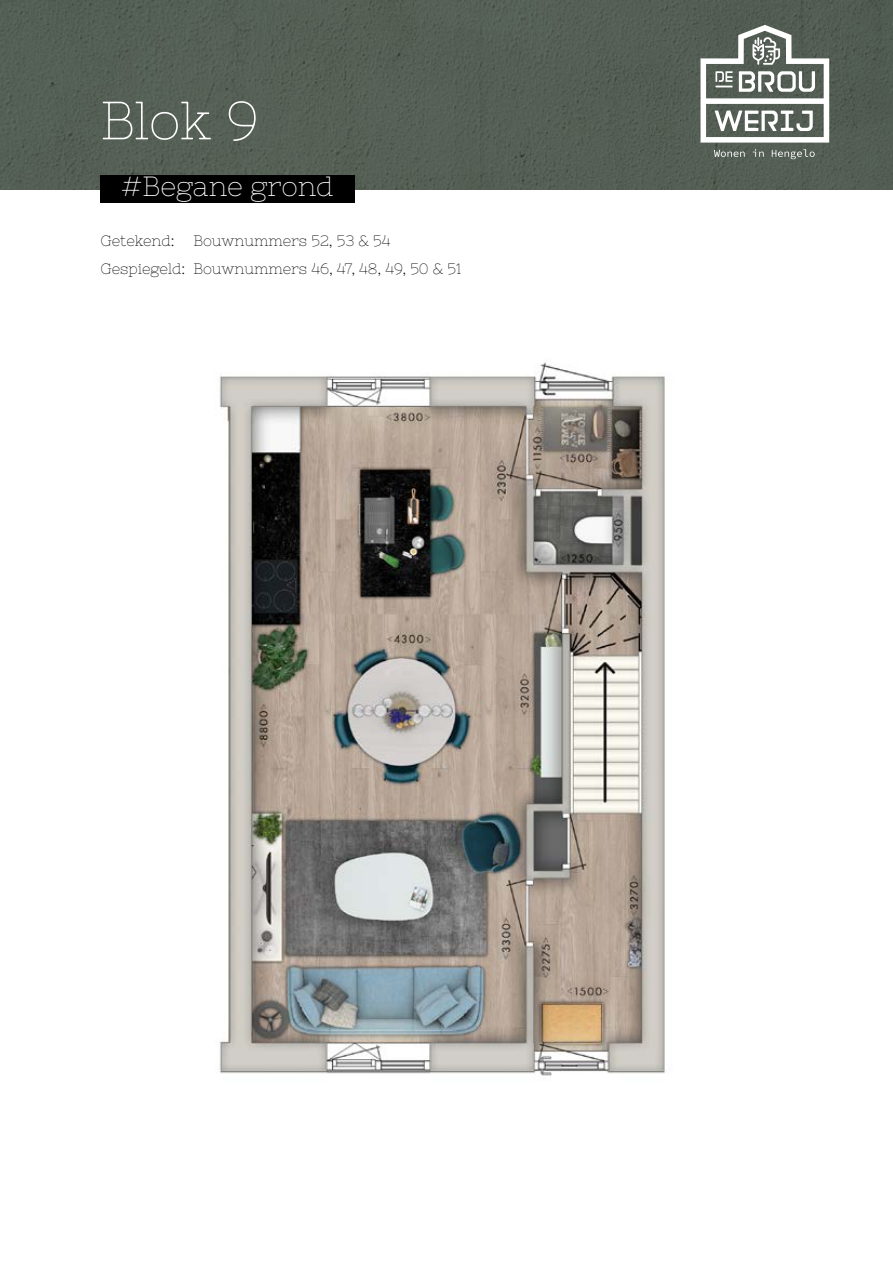
<style>
.page{position:relative;width:893px;height:1263px;background:#fff}
.page>*{position:absolute;margin:0;border:0;box-sizing:border-box;transform-origin:0 0}
.t1{font:53.85px "Nixie One";color:#fff}
.t2{font:27.75px "Nixie One";color:#fff}
.t3{font:15px/28px "Nixie One";color:#000}
</style>
<div class="page">
<div style="left:0;top:0;width:893px;height:189px;background:#555f55"></div>
<svg style="left:714px;top:149px;width:101px;height:10px"></svg>
<svg style="left:700px;top:25px;width:129px;height:118px"></svg>
<div style="left:100px;top:175px;width:255px;height:28px;background:#000"></div>
<img style="left:219px;top:362px;width:446px;height:714px">
<h1 class="t1" style="left:100px;top:90px;width:160px">Blok 9</h1>
<h2 class="t2" style="left:121px;top:170px;width:214px">#Begane grond</h2>
<p class="t3" style="left:100px;top:227px;width:363px">Getekend: Bouwnummers 52, 53 &amp; 54<br>Gespiegeld: Bouwnummers 46, 47, 48, 49, 50 &amp; 51</p>
</div>
